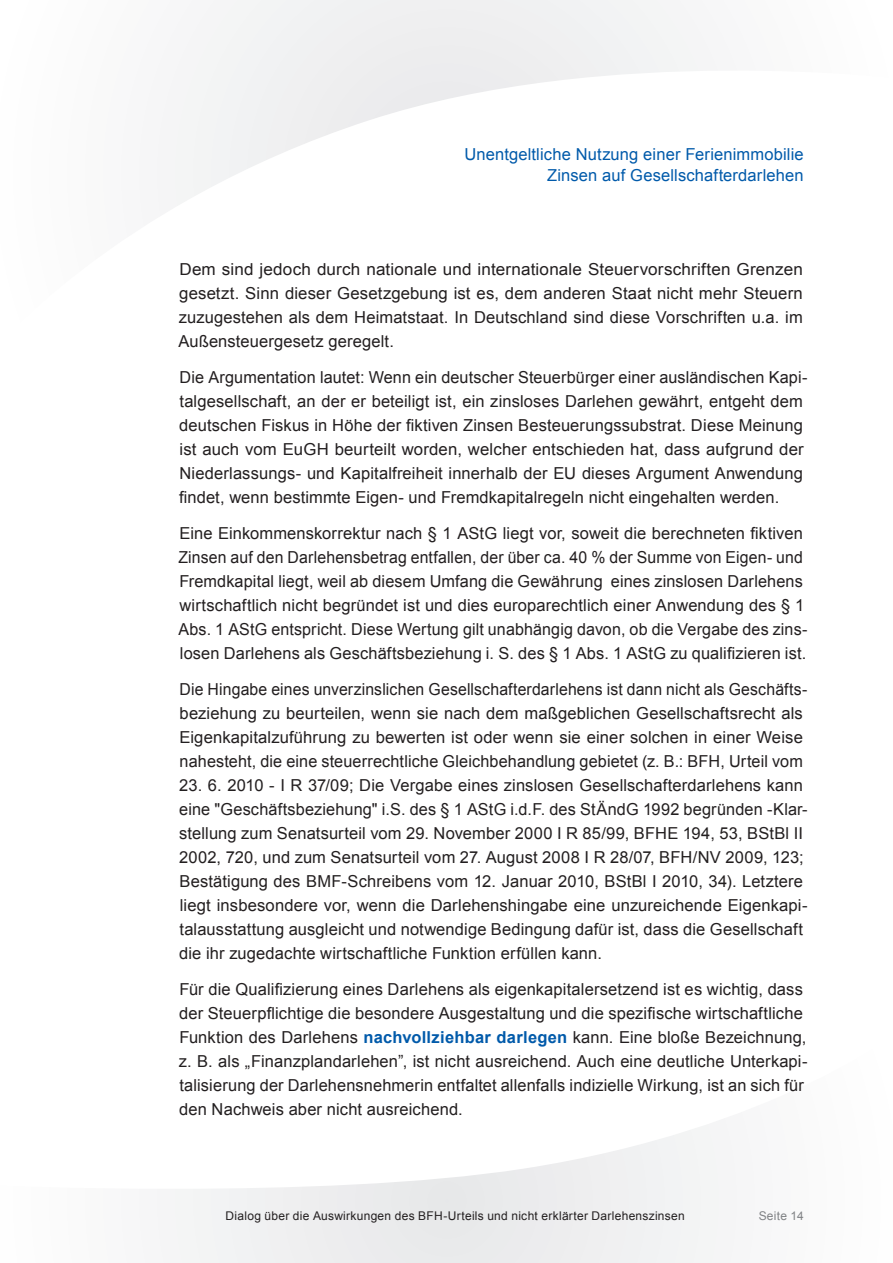
<style>
.page{position:relative;width:893px;height:1263px;background:#fff}
.page>*{position:absolute;margin:0;border:0;box-sizing:border-box;transform-origin:0 0}
.Fließtext_erster_Abs{font:16.5px/24px "Arial";letter-spacing:.01em;color:#231f20}
.Fließtext_erster_Abs-2{font:16.5px/24px "Arial";letter-spacing:.01em;color:#231f20;scale:.96 1}
.Fließtext_erster_Abs-3{font:16.5px/24px "Arial";letter-spacing:.01em;color:#231f20;text-align:justify;scale:1.04 1}
.t1{font:16.5px/21px "Arial";letter-spacing:.01em;color:#015aaa;text-align:right}
.t2{font:12px "Arial";letter-spacing:.02em;color:#231f20}
.t3{font:12px "Arial";letter-spacing:.02em;color:#808285}
.s1{font-weight:700;color:#015aaa}
</style>
<div class="page">
<svg style="left:175px;top:1125px;width:544px;height:138px"></svg>
<svg style="left:175px;top:0;width:524px;height:206px"></svg>
<p class="t1" style="left:465px;top:144px;width:341px">Unentgeltliche Nutzung einer Ferienimmobilie<br>Zinsen auf Gesellschafterdarlehen</p>
<p class="Fließtext_erster_Abs-3" style="left:178px;top:257px;width:602px">Dem sind jedoch durch nationale und internationale Steuervorschriften Grenzen gesetzt. Sinn dieser Gesetzgebung ist es, dem anderen Staat nicht mehr Steuern zuzugestehen als dem Heimatstaat. In Deutschland sind diese Vorschriften u.a. im Außensteuergesetz geregelt.</p>
<p class="Fließtext_erster_Abs" style="left:179px;top:365px;width:630px">Die Argumentation lautet: Wenn ein deutscher Steuerbürger einer ausländischen Kapi&shy;talgesellschaft, an der er beteiligt ist, ein zinsloses Darlehen gewährt, entgeht dem deutschen Fiskus in Höhe der fiktiven Zinsen Besteuerungssubstrat. Diese Meinung ist auch vom EuGH beurteilt worden, welcher entschieden hat, dass aufgrund der Niederlassungs- und Kapitalfreiheit innerhalb der EU dieses Argument Anwendung findet, wenn bestimmte Eigen- und Fremdkapitalregeln nicht eingehalten werden.</p>
<p class="Fließtext_erster_Abs" style="left:178px;top:521px;width:631px">Eine Einkommenskorrektur nach § 1 AStG liegt vor, soweit die berechneten fiktiven Zinsen auf den Darlehensbetrag entfallen, der über ca. 40 % der Summe von Eigen- und Fremdkapital liegt, weil ab diesem Umfang die Gewährung eines zinslosen Darlehens wirtschaftlich nicht begründet ist und dies europarechtlich einer Anwendung des § 1<br>Abs. 1 AStG entspricht. Diese Wertung gilt unabhängig davon, ob die Vergabe des zins&shy;losen Darlehens als Geschäftsbeziehung i. S. des § 1 Abs. 1 AStG zu qualifizieren ist.</p>
<p class="Fließtext_erster_Abs-2" style="left:179px;top:677px;width:656px">Die Hingabe eines unverzinslichen Gesellschafterdarlehens ist dann nicht als Geschäfts&shy;beziehung zu beurteilen, wenn sie nach dem maßgeblichen Gesellschaftsrecht als Eigenkapitalzuführung zu bewerten ist oder wenn sie einer solchen in einer Weise nahesteht, die eine steuerrechtliche Gleichbehandlung gebietet (z. B.: BFH, Urteil vom</p>
<p class="Fließtext_erster_Abs" style="left:179px;top:773px;width:630px">23. 6. 2010 - I R 37/09; Die Vergabe eines zinslosen Gesellschafterdarlehens kann eine "Geschäftsbeziehung" i.S. des § 1 AStG i.d.F. des StÄndG 1992 begründen -Klar&shy;stellung zum Senatsurteil vom 29. November 2000 I R 85/99, BFHE 194, 53, BStBl II 2002, 720, und zum Senatsurteil vom 27. August 2008 I R 28/07, BFH/NV 2009, 123; Bestätigung des BMF-Schreibens vom 12. Januar 2010, BStBl I 2010, 34). Letztere liegt insbesondere vor, wenn die Darlehenshingabe eine unzureichende Eigenkapi&shy;talausstattung ausgleicht und notwendige Bedingung dafür ist, dass die Gesellschaft die ihr zugedachte wirtschaftliche Funktion erfüllen kann.</p>
<p class="Fließtext_erster_Abs" style="left:179px;top:977px;width:630px">Für die Qualifizierung eines Darlehens als eigenkapitalersetzend ist es wichtig, dass der Steuerpflichtige die besondere Ausgestaltung und die spezifische wirtschaftliche Funktion des Darlehens <span class="s1">nachvollziehbar darlegen</span> kann. Eine bloße Bezeichnung, z. B. als „Finanzplandarlehen”, ist nicht ausreichend. Auch eine deutliche Unterkapi&shy;talisierung der Darlehensnehmerin entfaltet allenfalls indizielle Wirkung, ist an sich für den Nachweis aber nicht ausreichend.</p>
<p class="t2" style="left:226px;top:1208px;width:461px">Dialog über die Auswirkungen des BFH-Urteils und nicht erklärter Darlehenszinsen</p>
<p class="t3" style="left:759px;top:1208px;width:46px">Seite 14</p>
</div>
